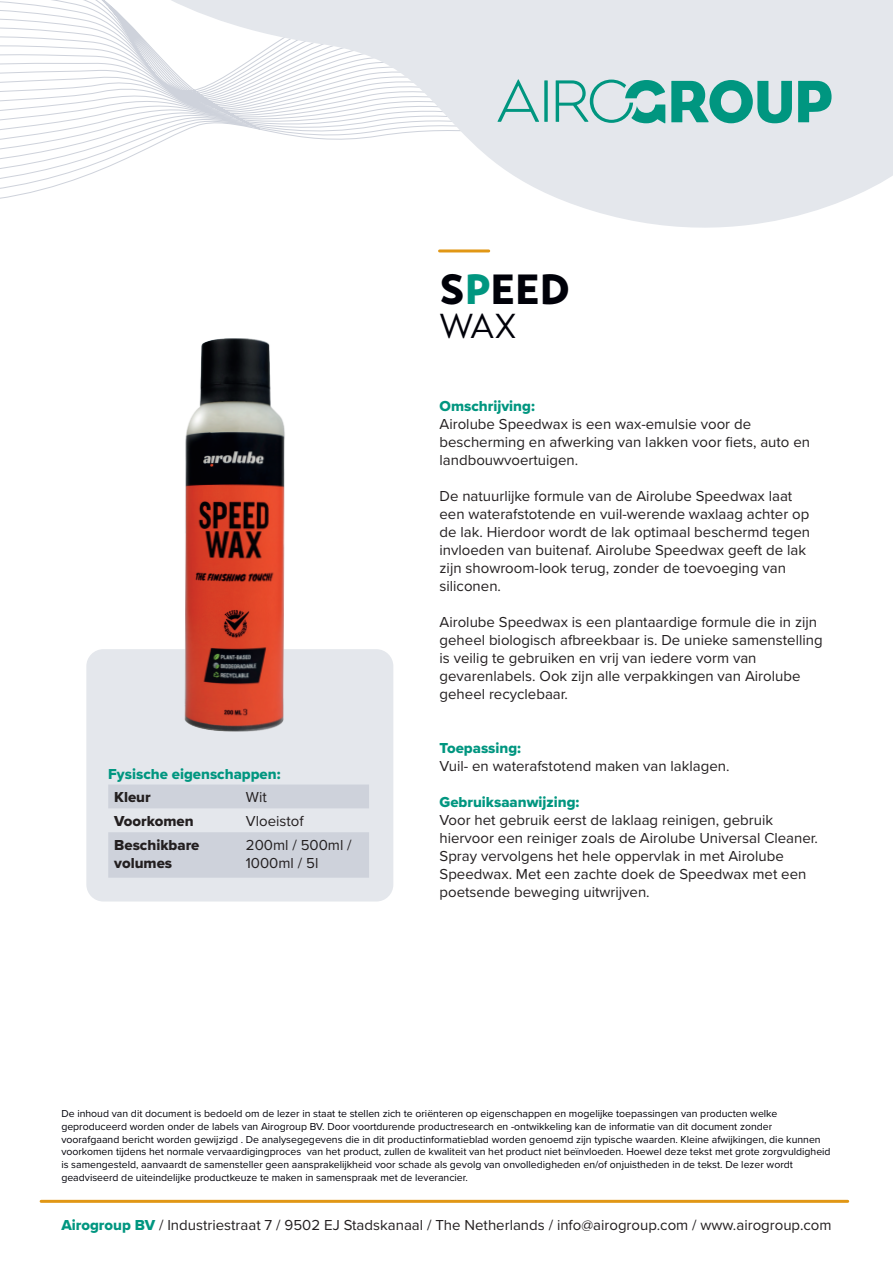
<style>
.page{position:relative;width:893px;height:1263px;background:#fff}
.page>*{position:absolute;margin:0;border:0;box-sizing:border-box;transform-origin:0 0}
.t1{font:900 42px "Transat Text";color:#000109}
.t2{font:34.5px "Transat Text Standard";color:#000109}
.t3{font:15px/18px "Proxima Nova";color:#231f20}
.t4{font:15px "Proxima Nova Extrabld";color:#009680}
.t5{font:15px/18px "Proxima Nova Extrabld";color:#231f20}
.t6{font:10.5px/12.6px "Proxima Nova";color:#000109}
.s1{color:#009680}
.s2{font-family:"Proxima Nova Extrabld";color:#009680}
</style>
<div class="page">
<svg style="left:0;top:0;width:86px;height:199px"></svg>
<svg style="left:86px;top:0;width:807px;height:253px;fill:#e4e7ec"></svg>
<svg style="left:671px;top:80px;width:121px;height:43px;background:#5ab6aa"></svg>
<svg style="left:798px;top:81px;width:33px;height:41px"></svg>
<svg style="left:497px;top:79px;width:42px;height:43px;background:#b7d7d6"></svg>
<svg style="left:544px;top:80px;width:4px;height:42px"></svg>
<svg style="left:556px;top:80px;width:109px;height:43px;background:#97cbc7"></svg>
<hr style="left:41px;top:1200px;width:807px;height:3px;background:#e19715">
<hr style="left:440px;top:249px;width:49px;height:3px;background:#e19715">
<div style="left:86px;top:649px;width:307px;height:252px;background:#e4e7ec;border-radius:17px"></div>
<svg style="left:108px;top:784px;width:261px;height:94px"></svg>
<img style="left:184px;top:338px;width:101px;height:394px">
<h1 class="t1" style="left:440px;top:263px;width:132px">S<span class="s1">P</span>EED</h1>
<h2 class="t2" style="left:440px;top:306px;width:79px">WAX</h2>
<p class="t4" style="left:108px;top:762px;width:174px">Fysische eigenschappen:</p>
<p class="t5" style="left:114px;top:788px;width:38px">Kleur</p>
<p class="t3" style="left:246px;top:788px;width:23px">Wit</p>
<p class="t5" style="left:114px;top:812px;width:81px">Voorkomen</p>
<p class="t3" style="left:246px;top:811px;width:59px">Vloeistof</p>
<p class="t5" style="left:114px;top:836px;width:87px">Beschikbare volumes</p>
<p class="t3" style="left:246px;top:835px;width:107px">200ml / 500ml /<br>1000ml / 5l</p>
<p class="t4" style="left:440px;top:395px;width:97px">Omschrijving:</p>
<p class="t3" style="left:440px;top:415px;width:372px">Airolube Speedwax is een wax-emulsie voor de bescherming en afwerking van lakken voor fiets, auto en landbouwvoertuigen.</p>
<p class="t3" style="left:440px;top:487px;width:372px">De natuurlijke formule van de Airolube Speedwax laat een waterafstotende en vuil-werende waxlaag achter op de lak. Hierdoor wordt de lak optimaal beschermd tegen invloeden van buitenaf. Airolube Speedwax geeft de lak zijn showroom-look terug, zonder de toevoeging van siliconen.</p>
<p class="t3" style="left:440px;top:613px;width:385px">Airolube Speedwax is een plantaardige formule die in zijn geheel biologisch afbreekbaar is. De unieke samenstelling is veilig te gebruiken en vrij van iedere vorm van gevarenlabels. Ook zijn alle verpakkingen van Airolube geheel recyclebaar.</p>
<p class="t4" style="left:440px;top:737px;width:83px">Toepassing:</p>
<p class="t3" style="left:440px;top:757px;width:292px">Vuil- en waterafstotend maken van laklagen.</p>
<p class="t4" style="left:440px;top:791px;width:141px">Gebruiksaanwijzing:</p>
<p class="t3" style="left:440px;top:811px;width:380px">Voor het gebruik eerst de laklaag reinigen, gebruik hiervoor een reiniger zoals de Airolube Universal Cleaner.<br>Spray vervolgens het hele oppervlak in met Airolube Speedwax. Met een zachte doek de Speedwax met een poetsende beweging uitwrijven.</p>
<p class="t6" style="left:61px;top:1107px;width:771px">De inhoud van dit document is bedoeld om de lezer in staat te stellen zich te oriënteren op eigenschappen en mogelijke toepassingen van producten welke geproduceerd worden onder de labels van Airogroup BV. Door voortdurende productresearch en -ontwikkeling kan de informatie van dit document zonder voorafgaand bericht worden gewijzigd . De analysegegevens die in dit productinformatieblad worden genoemd zijn typische waarden. Kleine afwijkingen, die kunnen voorkomen tijdens het normale vervaardigingproces van het product, zullen de kwaliteit van het product niet beïnvloeden. Hoewel deze tekst met grote zorgvuldigheid is samengesteld, aanvaardt de samensteller geen aansprakelijkheid voor schade als gevolg van onvolledigheden en/of onjuistheden in de tekst. De lezer wordt geadviseerd de uiteindelijke productkeuze te maken in samenspraak met de leverancier.</p>
<p class="t3" style="left:61px;top:1215px;width:772px"><span class="s2">Airogroup BV</span> / Industriestraat 7 / 9502 EJ Stadskanaal / The Netherlands / info@airogroup.com / www.airogroup.com</p>
</div>
